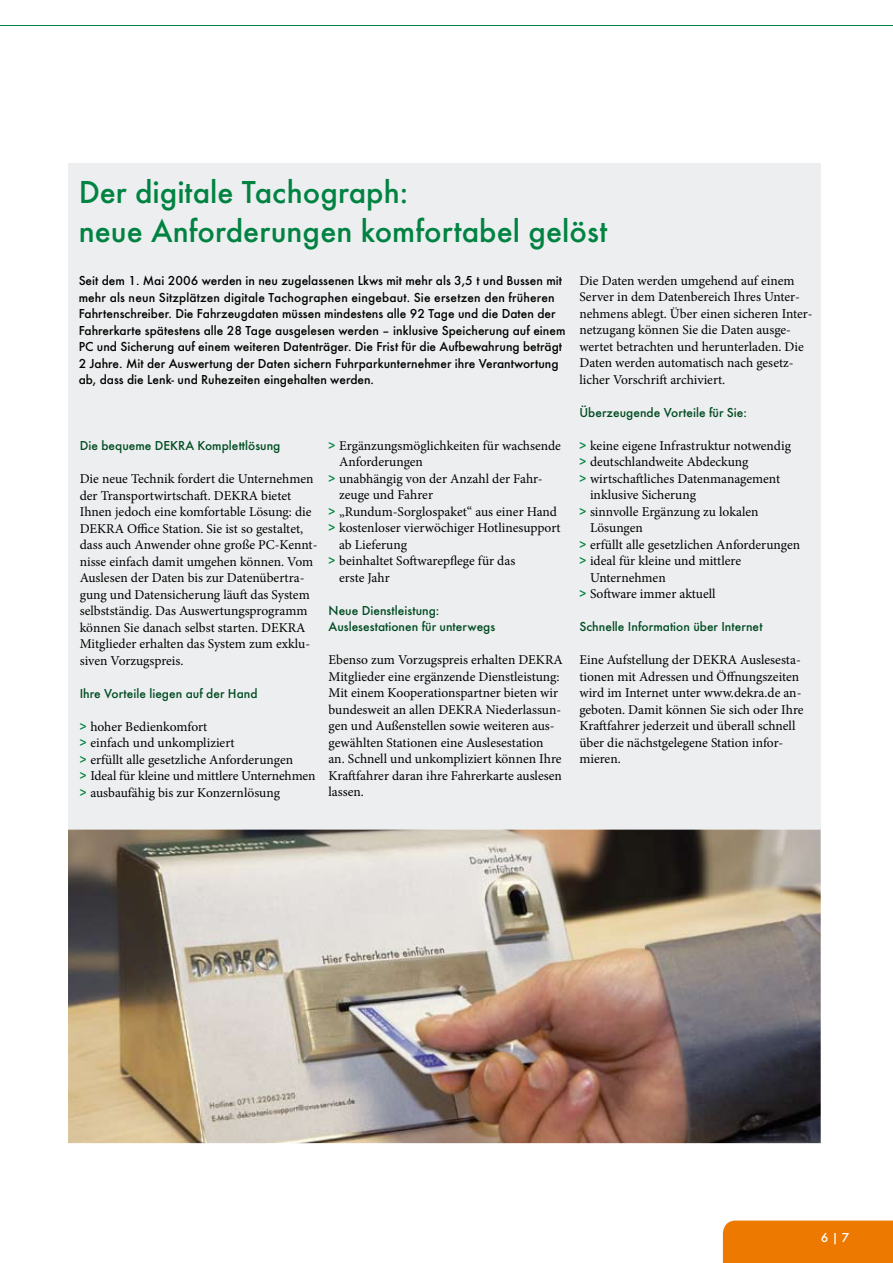
<style>
.page{position:relative;width:893px;height:1263px;background:#fff}
.page>*{position:absolute;margin:0;border:0;box-sizing:border-box;transform-origin:0 0}
.t1{font:500 33px/39px "Futura T";color:#008342}
.t2{font:13.5px/16.5px "Minion Pro";color:#000}
.t3{font:500 13.5px/16.5px "Futura T";color:#000}
.t4{font:500 13.5px/16.5px "Futura T";color:#004c22}
.t5{font:500 13.5px "Futura T";color:#fff}
.s1{font-family:"Futura T";font-weight:500;color:#008342}
</style>
<div class="page">
<div style="left:68px;top:164px;width:753px;height:979px;background:#edeeef"></div>
<hr style="left:0;top:25px;width:893px;height:1px;background:#008342">
<div style="left:723px;top:1220px;width:170px;height:43px;background:#ee7900"></div>
<img style="left:68px;top:830px;width:753px;height:313px">
<h1 class="t1" style="left:79px;top:172px;width:530px">Der digitale Tachograph:<br>neue Anforderungen komfortabel gelöst</h1>
<p class="t3" style="left:79px;top:272px;width:488px">Seit dem 1. Mai 2006 werden in neu zugelassenen Lkws mit mehr als 3,5 t und Bussen mit mehr als neun Sitzplätzen digitale Tachographen eingebaut. Sie ersetzen den früheren Fahrtenschreiber. Die Fahrzeugdaten müssen mindestens alle 92 Tage und die Daten der Fahrerkarte spätestens alle 28 Tage ausgelesen werden – inklusive Speicherung auf einem PC und Sicherung auf einem weiteren Datenträger. Die Frist für die Aufbewahrung beträgt 2 Jahre. Mit der Auswertung der Daten sichern Fuhrparkunternehmer ihre Verantwortung ab, dass die Lenk- und Ruhezeiten eingehalten werden.</p>
<p class="t2" style="left:579px;top:272px;width:235px">Die Daten werden umgehend auf einem Server in dem Datenbereich Ihres Unter&shy;nehmens ablegt. Über einen sicheren Inter&shy;netzugang können Sie die Daten ausge&shy;wertet betrachten und herunterladen. Die Daten werden automatisch nach gesetz&shy;licher Vorschrift archiviert.</p>
<p class="t4" style="left:579px;top:404px;width:169px">Überzeugende Vorteile für Sie:</p>
<p class="t2" style="left:579px;top:437px;width:213px"><span class="s1">&gt;</span> keine eigene Infrastruktur notwendig</p>
<p class="t2" style="left:579px;top:454px;width:171px"><span class="s1">&gt;</span> deutschlandweite Abdeckung</p>
<p class="t2" style="left:579px;top:470px;width:202px"><span class="s1">&gt;</span> wirtschaftliches Datenmanagement</p>
<p class="t2" style="left:590px;top:487px;width:108px">inklusive Sicherung</p>
<p class="t2" style="left:579px;top:503px;width:181px"><span class="s1">&gt;</span> sinnvolle Ergänzung zu lokalen</p>
<p class="t2" style="left:590px;top:520px;width:54px">Lösungen</p>
<p class="t2" style="left:579px;top:536px;width:222px"><span class="s1">&gt;</span> erfüllt alle gesetzlichen Anforderungen</p>
<p class="t2" style="left:579px;top:553px;width:163px"><span class="s1">&gt;</span> ideal für kleine und mittlere</p>
<p class="t2" style="left:590px;top:569px;width:77px">Unternehmen</p>
<p class="t2" style="left:579px;top:586px;width:138px"><span class="s1">&gt;</span> Software immer aktuell</p>
<p class="t4" style="left:579px;top:619px;width:185px">Schnelle Information über Internet</p>
<p class="t2" style="left:579px;top:652px;width:226px">Eine Aufstellung der DEKRA Auslesesta&shy;tionen mit Adressen und Öffnungszeiten wird im Internet unter www.dekra.de an&shy;geboten. Damit können Sie sich oder Ihre Kraftfahrer jederzeit und überall schnell über die nächstgelegene Station infor&shy;mieren.</p>
<p class="t4" style="left:80px;top:437px;width:202px">Die bequeme DEKRA Komplettlösung</p>
<p class="t2" style="left:80px;top:471px;width:239px">Die neue Technik fordert die Unternehmen der Transportwirtschaft. DEKRA bietet Ihnen jedoch eine komfortable Lösung: die DEKRA Office Station. Sie ist so gestaltet, dass auch Anwender ohne große PC-Kennt&shy;nisse einfach damit umgehen können. Vom Auslesen der Daten bis zur Datenübertra&shy;gung und Datensicherung läuft das System selbstständig. Das Auswertungsprogramm können Sie danach selbst starten. DEKRA Mitglieder erhalten das System zum exklu&shy;siven Vorzugspreis.</p>
<p class="t4" style="left:80px;top:685px;width:179px">Ihre Vorteile liegen auf der Hand</p>
<p class="t2" style="left:80px;top:718px;width:237px"><span class="s1">&gt;</span> hoher Bedienkomfort<br><span class="s1">&gt;</span> einfach und unkompliziert<br><span class="s1">&gt;</span> erfüllt alle gesetzliche Anforderungen<br><span class="s1">&gt;</span> Ideal für kleine und mittlere Unternehmen <span class="s1">&gt;</span> ausbaufähig bis zur Konzernlösung</p>
<p class="t2" style="left:328px;top:437px;width:234px"><span class="s1">&gt;</span> Ergänzungsmöglichkeiten für wachsende</p>
<p class="t2" style="left:339px;top:454px;width:85px">Anforderungen</p>
<p class="t2" style="left:328px;top:470px;width:216px"><span class="s1">&gt;</span> unabhängig von der Anzahl der Fahr-</p>
<p class="t2" style="left:339px;top:487px;width:95px">zeuge und Fahrer</p>
<p class="t2" style="left:328px;top:503px;width:230px"><span class="s1">&gt;</span> „Rundum-Sorglospaket“ aus einer Hand</p>
<p class="t2" style="left:328px;top:520px;width:234px"><span class="s1">&gt;</span> kostenloser vierwöchiger Hotlinesupport</p>
<p class="t2" style="left:339px;top:536px;width:69px">ab Lieferung</p>
<p class="t2" style="left:328px;top:553px;width:188px"><span class="s1">&gt;</span> beinhaltet Softwarepflege für das</p>
<p class="t2" style="left:339px;top:569px;width:52px">erste Jahr</p>
<p class="t4" style="left:328px;top:602px;width:168px">Neue Dienstleistung:<br>Auslesestationen für unterwegs</p>
<p class="t2" style="left:328px;top:652px;width:236px">Ebenso zum Vorzugspreis erhalten DEKRA Mitglieder eine ergänzende Dienstleistung:<br>Mit einem Kooperationspartner bieten wir bundesweit an allen DEKRA Niederlassun&shy;gen und Außenstellen sowie weiteren aus&shy;gewählten Stationen eine Auslesestation an. Schnell und unkompliziert können Ihre Kraftfahrer daran ihre Fahrerkarte auslesen lassen.</p>
<p class="t5" style="left:821px;top:1229px;width:30px">6 | 7</p>
</div>
